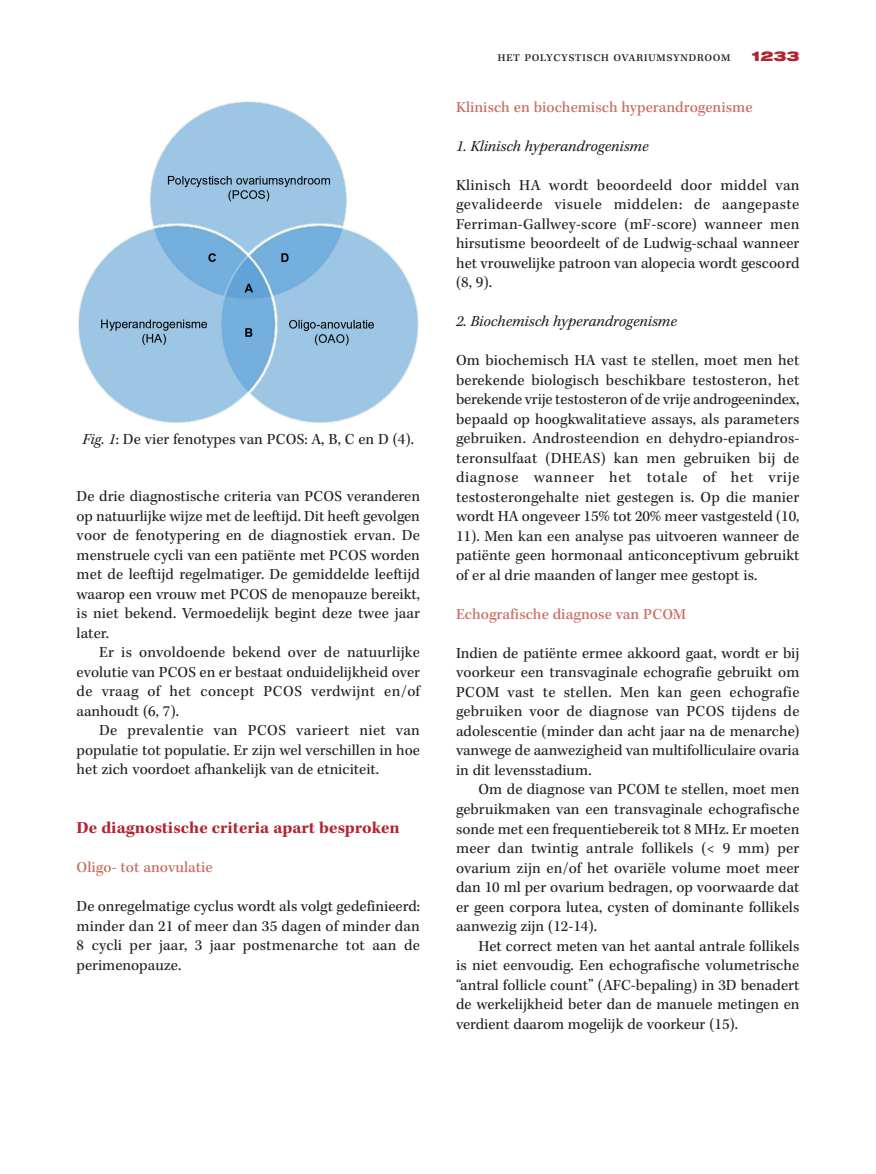
<style>
.page{position:relative;width:876px;height:1174px;background:#fff}
.page>*{position:absolute;margin:0;border:0;box-sizing:border-box;transform-origin:0 0}
.t1{font:700 17.25px "Kepler Std";color:#b12530}
.t2{font:15.75px/19.5px "Kepler Std";letter-spacing:.01em;color:#231f20;text-align:justify}
.t3{font:500 15.75px "Kepler Std";color:#c86f62}
.t4{font:italic 15.75px "Kepler Std";letter-spacing:-.005em;color:#231f20}
.t5{font:13.5px "Kepler Std";letter-spacing:.03em;color:#231f20}
.t6{font:900 expanded 13.5px "Helvetica Neue LT Std";color:#b12530}
.s1{font-style:italic}
</style>
<div class="page">
<img style="left:78px;top:101px;width:340px;height:322px">
<p class="t2" style="left:82px;top:430px;width:333px"><span class="s1">Fig. 1</span>: De vier fenotypes van PCOS: A, B, C en D (4).</p>
<p class="t2" style="left:77px;top:487px;width:345px">De drie diagnostische criteria van PCOS veranderen op natuurlijke wijze met de leeftijd. Dit heeft gevolgen voor de fenotypering en de diagnostiek ervan. De menstruele cycli van een patiënte met PCOS worden met de leeftijd regelmatiger. De gemiddelde leeftijd waarop een vrouw met PCOS de menopauze bereikt, is niet bekend. Vermoedelijk begint deze twee jaar later.</p>
<p class="t2" style="left:77px;top:643px;width:345px;text-indent:23px">Er is onvoldoende bekend over de natuurlijke evolutie van PCOS en er bestaat onduidelijkheid over de vraag of het concept PCOS verdwijnt en/of aanhoudt (6, 7).</p>
<p class="t2" style="left:77px;top:721px;width:345px;text-indent:23px">De prevalentie van PCOS varieert niet van populatie tot populatie. Er zijn wel verschillen in hoe het zich voordoet afhankelijk van de etniciteit.</p>
<p class="t1" style="left:77px;top:818px;width:325px">De diagnostische criteria apart besproken</p>
<p class="t3" style="left:77px;top:858px;width:138px">Oligo- tot anovulatie</p>
<p class="t2" style="left:77px;top:897px;width:345px">De onregelmatige cyclus wordt als volgt gedefinieerd: minder dan 21 of meer dan 35 dagen of minder dan 8 cycli per jaar, 3 jaar postmenarche tot aan de perimenopauze.</p>
<p class="t5" style="left:498px;top:49px;width:235px">Het polycystisch ovariumsyndroom</p>
<p class="t6" style="left:751px;top:47px;width:50px">1233</p>
<p class="t3" style="left:456px;top:98px;width:298px">Klinisch en biochemisch hyperandrogenisme</p>
<p class="t4" style="left:456px;top:137px;width:194px">1. Klinisch hyperandrogenisme</p>
<p class="t2" style="left:456px;top:176px;width:345px">Klinisch HA wordt beoordeeld door middel van gevalideerde visuele middelen: de aangepaste Ferriman-Gallwey-score (mF-score) wanneer men hirsutisme beoordeelt of de Ludwig-schaal wanneer het vrouwelijke patroon van alopecia wordt gescoord (8, 9).</p>
<p class="t4" style="left:456px;top:312px;width:223px">2. Biochemisch hyperandrogenisme</p>
<p class="t2" style="left:456px;top:351px;width:345px">Om biochemisch HA vast te stellen, moet men het berekende biologisch beschikbare testosteron, het berekende vrije testosteron of de vrije androgeenindex, bepaald op hoogkwalitatieve assays, als parameters gebruiken. Androsteendion en dehydro-epiandros&shy;teronsulfaat (DHEAS) kan men gebruiken bij de diagnose wanneer het totale of het vrije testosterongehalte niet gestegen is. Op die manier wordt HA ongeveer 15% tot 20% meer vastgesteld (10, 11). Men kan een analyse pas uitvoeren wanneer de patiënte geen hormonaal anticonceptivum gebruikt of er al drie maanden of langer mee gestopt is.</p>
<p class="t3" style="left:456px;top:605px;width:232px">Echografische diagnose van PCOM</p>
<p class="t2" style="left:456px;top:644px;width:345px">Indien de patiënte ermee akkoord gaat, wordt er bij voorkeur een transvaginale echografie gebruikt om PCOM vast te stellen. Men kan geen echografie gebruiken voor de diagnose van PCOS tijdens de adolescentie (minder dan acht jaar na de menarche) vanwege de aanwezigheid van multifolliculaire ovaria in dit levensstadium.</p>
<p class="t2" style="left:456px;top:780px;width:345px;text-indent:23px">Om de diagnose van PCOM te stellen, moet men gebruikmaken van een transvaginale echografische sonde met een frequentiebereik tot 8 MHz. Er moeten meer dan twintig antrale follikels (&lt; 9 mm) per ovarium zijn en/of het ovariële volume moet meer dan 10 ml per ovarium bedragen, op voorwaarde dat er geen corpora lutea, cysten of dominante follikels aanwezig zijn (12-14).</p>
<p class="t2" style="left:456px;top:936px;width:345px;text-indent:23px">Het correct meten van het aantal antrale follikels is niet eenvoudig. Een echografische volumetrische “antral follicle count” (AFC-bepaling) in 3D benadert de werkelijkheid beter dan de manuele metingen en verdient daarom mogelijk de voorkeur (15).</p>
</div>
